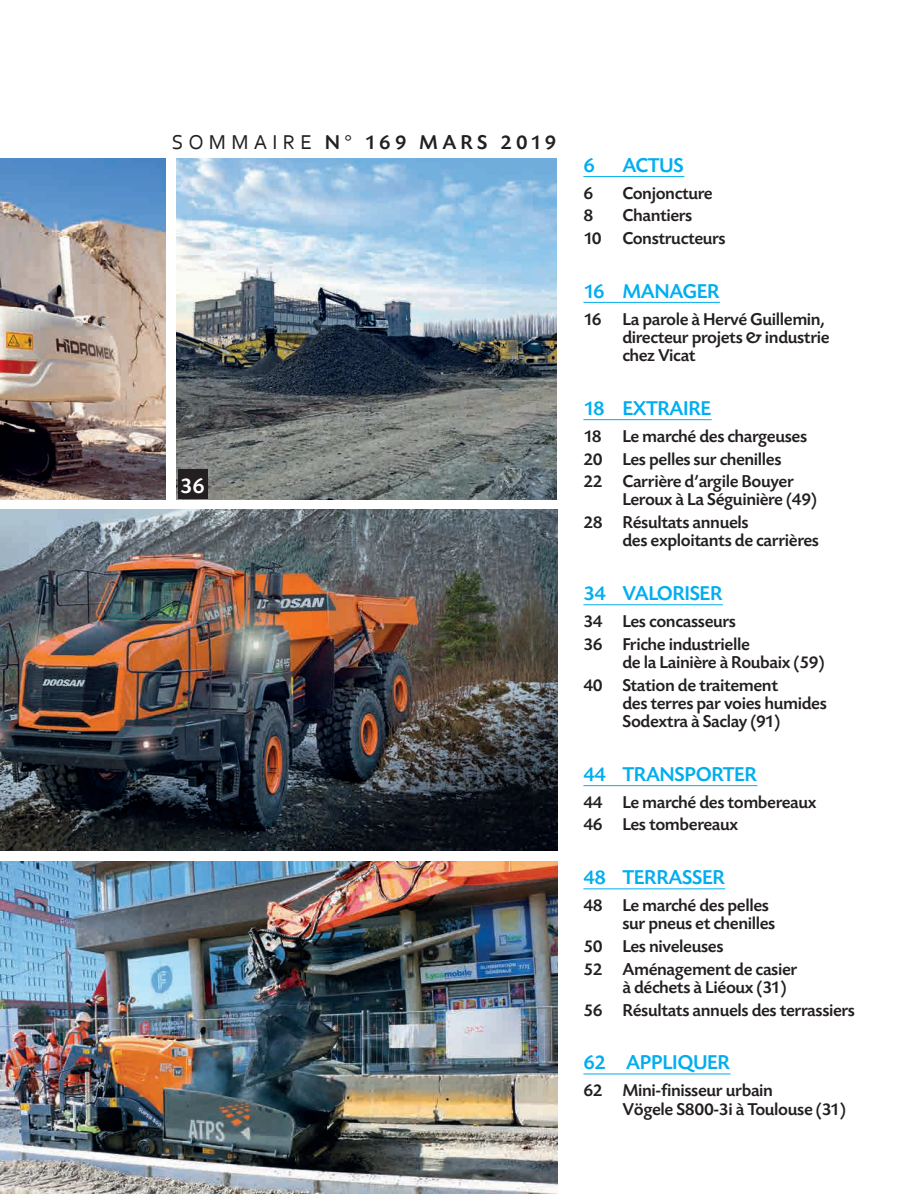
<style>
.page{position:relative;width:915px;height:1194px;background:#fff}
.page>*{position:absolute;margin:0;border:0;box-sizing:border-box;transform-origin:0 0}
.t1{font:500 22.5px "Today SB";color:#fff}
.t2{font:500 21px "Today SB";letter-spacing:-.02em;color:#00aeef}
.t3{font:500 21px "Today SB";letter-spacing:.2em;color:#231f20}
.t4{font:500 18px/22.6px "Today SB";letter-spacing:-.02em;color:#231f20}
.s1{font-family:"Corbel";font-weight:400}
</style>
<div class="page">
<hr style="left:583px;top:176px;width:101px;height:1px;background:#00aeef">
<hr style="left:583px;top:302px;width:137px;height:1px;background:#00aeef">
<hr style="left:583px;top:419px;width:128px;height:1px;background:#00aeef">
<hr style="left:583px;top:604px;width:140px;height:1px;background:#00aeef">
<hr style="left:583px;top:785px;width:174px;height:1px;background:#00aeef">
<hr style="left:583px;top:888px;width:142px;height:1px;background:#00aeef">
<hr style="left:583px;top:1073px;width:147px;height:1px;background:#00aeef">
<img style="left:0;top:159px;width:166px;height:340px">
<img style="left:0;top:861px;width:557px;height:332px">
<img style="left:177px;top:159px;width:379px;height:340px">
<img style="left:0;top:510px;width:557px;height:340px">
<div style="left:178px;top:469px;width:29px;height:30px;background:#231f20"></div>
<p class="t3" style="left:172px;top:131px;width:386px"><span class="s1">SOMMAIRE</span> N° 169 MARS 2019</p>
<p class="t1" style="left:180px;top:473px;width:26px">36</p>
<p class="t2" style="left:583px;top:154px;width:13px">6</p>
<p class="t2" style="left:622px;top:154px;width:63px">ACTUS</p>
<p class="t4" style="left:583px;top:182px;width:11px">6</p>
<p class="t4" style="left:622px;top:182px;width:92px">Conjoncture</p>
<p class="t4" style="left:583px;top:205px;width:11px">8</p>
<p class="t4" style="left:583px;top:205px;width:144px;text-align:center">Chantiers<br>10 Constructeurs</p>
<p class="t2" style="left:583px;top:280px;width:138px">16 MANAGER</p>
<p class="t4" style="left:622px;top:310px;width:209px;line-height:18.3px;text-indent:-39px">16 La parole à Hervé Guillemin, directeur projets &amp; industrie chez Vicat</p>
<p class="t2" style="left:583px;top:397px;width:129px">18 EXTRAIRE</p>
<p class="t4" style="left:583px;top:425px;width:225px">18 Le marché des chargeuses<br>20 Les pelles sur chenilles<br>22 Carrière d’argile Bouyer</p>
<p class="t4" style="left:583px;top:489px;width:235px;text-indent:39px">Leroux à La Séguinière (49)<br>28 Résultats annuels</p>
<p class="t4" style="left:622px;top:530px;width:198px">des exploitants de carrières</p>
<p class="t2" style="left:583px;top:582px;width:141px">34 VALORISER</p>
<p class="t4" style="left:583px;top:610px;width:168px">34 Les concasseurs<br>36 Friche industrielle</p>
<p class="t4" style="left:583px;top:651px;width:243px;text-indent:39px">de la Lainière à Roubaix (59)<br>40 Station de traitement</p>
<p class="t4" style="left:622px;top:694px;width:206px;line-height:18.3px">des terres par voies humides<br>Sodextra à Saclay (91)</p>
<p class="t2" style="left:583px;top:763px;width:175px">44 TRANSPORTER</p>
<p class="t4" style="left:583px;top:791px;width:235px">44 Le marché des tombereaux<br>46 Les tombereaux</p>
<p class="t2" style="left:583px;top:866px;width:143px">48 TERRASSER</p>
<p class="t4" style="left:622px;top:896px;width:154px;line-height:18.3px;text-indent:-39px">48 Le marché des pelles sur pneus et chenilles</p>
<p class="t4" style="left:583px;top:935px;width:215px">50 Les niveleuses<br>52 Aménagement de casier</p>
<p class="t4" style="left:583px;top:976px;width:273px;text-indent:39px">à déchets à Liéoux (31)<br>56 Résultats annuels des terrassiers</p>
<p class="t2" style="left:583px;top:1051px;width:148px">62 APPLIQUER</p>
<p class="t4" style="left:622px;top:1081px;width:225px;line-height:18.3px;text-indent:-39px">62 Mini-finisseur urbain<br>Vögele S800-3i à Toulouse (31)</p>
</div>
